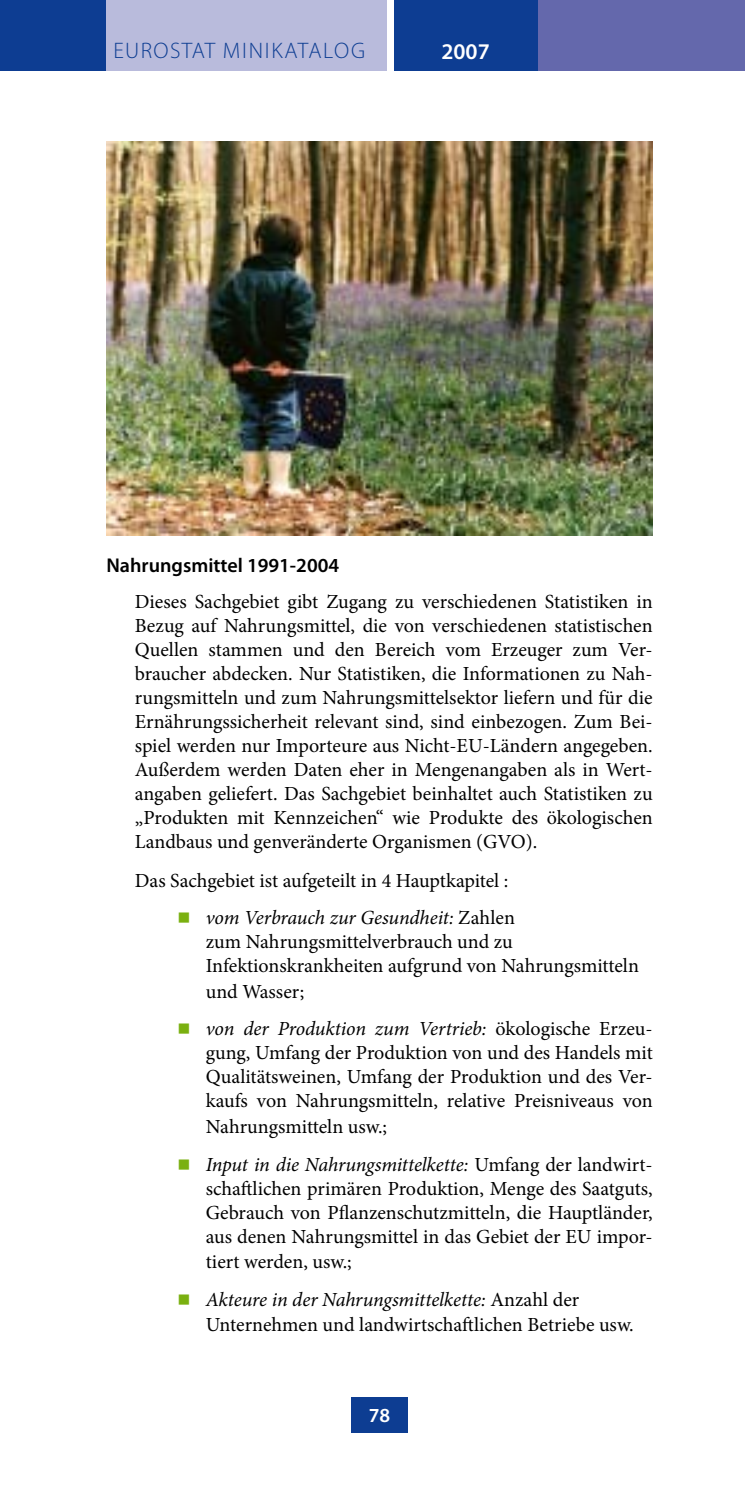
<style>
.page{position:relative;width:745px;height:1489px;background:#fff}
.page>*{position:absolute;margin:0;border:0;box-sizing:border-box;transform-origin:0 0}
.t1{font:300 22.5px "Myriad Pro";letter-spacing:.06em;color:#0d3d92}
.t2{font:600 22.5px "Myriad Pro";color:#fff}
.t3{font:20px/24.5px "Minion Pro";color:#000;text-align:justify}
.t4{font:600 20px "Myriad Pro";color:#000}
.t5{font:600 20px "Myriad Pro";color:#fff}
.s1{color:#7ab010}
.s2{font-style:italic}
</style>
<div class="page">
<div style="left:0;top:0;width:388px;height:71px;background:#b9bbdc"></div>
<div style="left:537px;top:0;width:207px;height:71px;background:#6468ac"></div>
<div style="left:0;top:0;width:106px;height:71px;background:#0d3d92"></div>
<div style="left:387px;top:0;width:6px;height:71px;background:#fff"></div>
<div style="left:351px;top:1396px;width:56px;height:35px;background:#0d3d92"></div>
<div style="left:393px;top:0;width:144px;height:71px;background:#0d3d92"></div>
<hr style="left:744px;top:0;width:1px;height:71px;background:#6468ac">
<img style="left:106px;top:142px;width:546px;height:393px">
<p class="t1" style="left:113px;top:37px;width:253px">EUROSTAT MiniKATALOG</p>
<p class="t2" style="left:441px;top:37px;width:50px">2007</p>
<p class="t4" style="left:106px;top:552px;width:233px">Nahrungsmittel 1991-2004</p>
<p class="t3" style="left:135px;top:590px;width:519px">Dieses Sachgebiet gibt Zugang zu verschiedenen Statistiken in Bezug auf Nahrungsmittel, die von verschiedenen statistischen Quellen stammen und den Bereich vom Erzeuger zum Ver&shy;braucher abdecken. Nur Statistiken, die Informationen zu Nah&shy;rungsmitteln und zum Nahrungsmittelsektor liefern und für die Ernährungssicherheit relevant sind, sind einbezogen. Zum Bei&shy;spiel werden nur Importeure aus Nicht-EU-Ländern angegeben.<br>Außerdem werden Daten eher in Mengenangaben als in Wert&shy;angaben geliefert. Das Sachgebiet beinhaltet auch Statistiken zu „Produkten mit Kennzeichen“ wie Produkte des ökologischen Landbaus und genveränderte Organismen (GVO).</p>
<p class="t3" style="left:135px;top:868px;width:375px">Das Sachgebiet ist aufgeteilt in 4 Hauptkapitel :</p>
<p class="t3" style="left:206px;top:905px;width:434px;text-align:left;text-indent:-28px"><span class="s1">■</span> <span class="s2">vom Verbrauch zur Gesundheit:</span> Zahlen<br>zum Nahrungsmittelverbrauch und zu Infektionskrankheiten aufgrund von Nahrungsmitteln und Wasser;</p>
<p class="t3" style="left:206px;top:1016px;width:448px;text-indent:-28px"><span class="s1">■</span> <span class="s2">von der Produktion zum Vertrieb:</span> ökologische Erzeu&shy;gung, Umfang der Produktion von und des Handels mit Qualitätsweinen, Umfang der Produktion und des Ver&shy;kaufs von Nahrungsmitteln, relative Preisniveaus von Nahrungsmitteln usw.;</p>
<p class="t3" style="left:206px;top:1151px;width:448px;text-indent:-28px"><span class="s1">■</span> <span class="s2">Input in die Nahrungsmittelkette:</span> Umfang der landwirt&shy;schaftlichen primären Produktion, Menge des Saatguts, Gebrauch von Pflanzenschutzmitteln, die Hauptländer, aus denen Nahrungsmittel in das Gebiet der EU impor&shy;tiert werden, usw.;</p>
<p class="t3" style="left:206px;top:1286px;width:429px;line-height:25.5px;text-indent:-28px"><span class="s1">■</span> <span class="s2">Akteure in der Nahrungsmittelkette:</span> Anzahl der<br>Unternehmen und landwirtschaftlichen Betriebe usw.</p>
<p class="t5" style="left:368px;top:1402px;width:22px">78</p>
</div>
